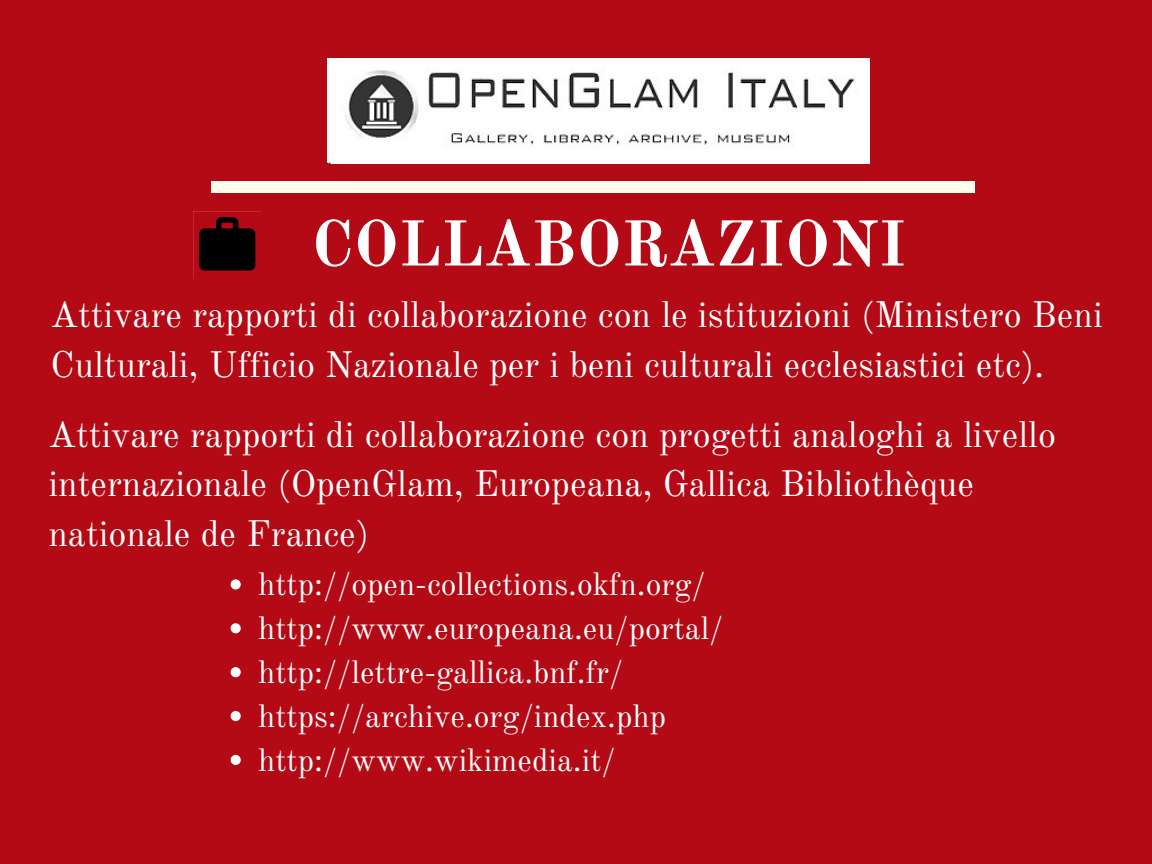
<style>
.page{position:relative;width:1152px;height:864px;background:#b30a16}
.page>*{position:absolute;margin:0;border:0;box-sizing:border-box;transform-origin:0 0}
.t1{font:700 63.45px "Old Standard TT";color:#fff}
.t2{font:36.3px/49.5px "Old Standard TT";color:#fff}
.t3{font:31.65px/43.8px "Old Standard TT";color:#fff}
</style>
<div class="page">
<div style="left:212px;top:181px;width:763px;height:11px;background:#ffffeb"></div>
<img style="left:327px;top:58px;width:543px;height:105px">
<svg style="left:231px;top:579px;width:10px;height:11px"></svg>
<svg style="left:231px;top:623px;width:10px;height:10px"></svg>
<svg style="left:231px;top:667px;width:10px;height:10px"></svg>
<svg style="left:231px;top:711px;width:10px;height:10px"></svg>
<svg style="left:231px;top:755px;width:10px;height:10px"></svg>
<svg style="left:199px;top:217px;width:57px;height:54px"></svg>
<h1 class="t1" style="left:312px;top:205px;width:596px">COLLABORAZIONI</h1>
<p class="t2" style="left:51px;top:291px;width:1054px">Attivare rapporti di collaborazione con le istituzioni (Ministero Beni<br>Culturali, Ufficio Nazionale per i beni culturali ecclesiastici etc).</p>
<p class="t2" style="left:48px;top:410px;width:1009px">Attivare rapporti di collaborazione con progetti analoghi a livello internazionale (OpenGlam, Europeana, Gallica Bibliothèque nationale de France)</p>
<p class="t3" style="left:258px;top:563px;width:467px">http://open-collections.okfn.org/ http://www.europeana.eu/portal/ http://lettre-gallica.bnf.fr/ https://archive.org/index.php http://www.wikimedia.it/</p>
</div>
